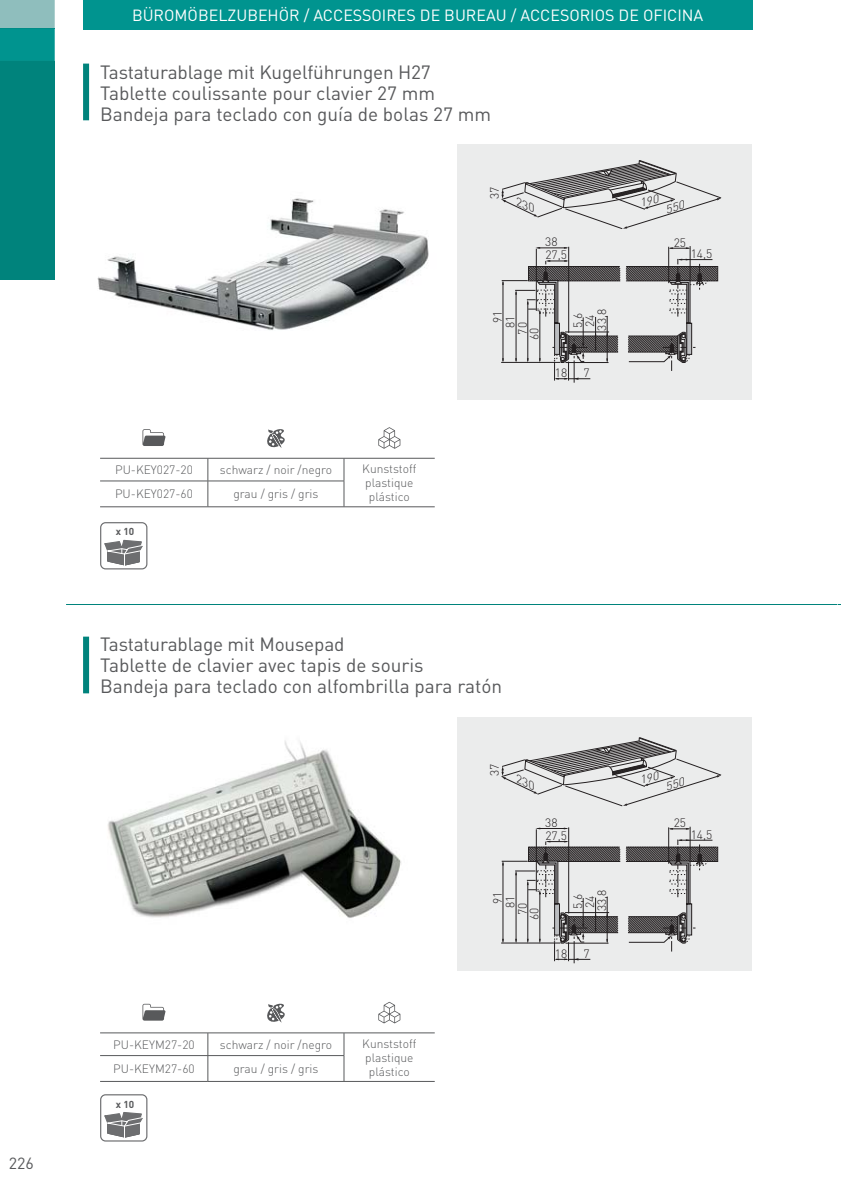
<style>
.page{position:relative;width:841px;height:1190px;background:#fff}
.page>*{position:absolute;margin:0;border:0;box-sizing:border-box;transform-origin:0 0}
.t1{font:19px/21px "DIN Pro";color:#58595b}
.t2{font:16px "DIN Pro";color:#fff}
.t3{font:16px "DIN Pro";color:#58595b}
.t4{font:300 12px/14px "DIN Pro";color:#58595b}
.t5{font:300 12px/12px "DIN Pro";color:#231f20}
.t6{font:700 10px "DIN Pro";color:#58595b}
</style>
<div class="page">
<div style="left:83px;top:0;width:669px;height:30px;background:#00948f"></div>
<hr style="left:66px;top:604px;width:771px;height:1px;background:#00837c">
<div style="left:83px;top:64px;width:6px;height:56px;background:#00837c"></div>
<div style="left:83px;top:636px;width:6px;height:57px;background:#00837c"></div>
<div style="left:0;top:61px;width:55px;height:218px;background:#00837c"></div>
<svg style="left:0;top:0;width:55px;height:61px;background:#42a7a4"></svg>
<div style="left:457px;top:144px;width:295px;height:255px;background:#ebecec"></div>
<hr style="left:689px;top:246px;width:1px;height:34px;background:#231f20">
<hr style="left:668px;top:247px;width:1px;height:36px;background:#231f20">
<svg style="left:668px;top:247px;width:22px;height:2px"></svg>
<hr style="left:568px;top:247px;width:1px;height:86px;background:#231f20">
<hr style="left:536px;top:249px;width:1px;height:62px;background:#231f20">
<hr style="left:537px;top:247px;width:30px;height:1px;background:#231f20">
<svg style="left:501px;top:258px;width:217px;height:124px"></svg>
<img style="left:97px;top:198px;width:332px;height:132px">
<div style="left:100px;top:522px;width:47px;height:47px;border:1px solid #6d6e70;border-radius:5px"></div>
<svg style="left:104px;top:539px;width:39px;height:27px"></svg>
<div style="left:457px;top:717px;width:295px;height:254px;background:#ebecec"></div>
<hr style="left:689px;top:826px;width:1px;height:34px;background:#231f20">
<hr style="left:668px;top:827px;width:1px;height:36px;background:#231f20">
<svg style="left:668px;top:827px;width:22px;height:2px"></svg>
<hr style="left:568px;top:827px;width:1px;height:86px;background:#231f20">
<hr style="left:536px;top:829px;width:1px;height:62px;background:#231f20">
<hr style="left:537px;top:828px;width:30px;height:1px;background:#231f20">
<svg style="left:501px;top:839px;width:217px;height:124px"></svg>
<img style="left:107px;top:740px;width:294px;height:178px">
<div style="left:100px;top:1093px;width:47px;height:48px;border:1px solid #6d6e70;border-radius:5px"></div>
<svg style="left:104px;top:1112px;width:39px;height:26px"></svg>
<hr style="left:100px;top:480px;width:244px;height:1px;background:#58595b">
<hr style="left:208px;top:506px;width:136px;height:1px;background:#58595b">
<svg style="left:207px;top:459px;width:1px;height:47px"></svg>
<hr style="left:100px;top:506px;width:108px;height:1px;background:#58595b">
<hr style="left:100px;top:458px;width:244px;height:1px;background:#58595b">
<hr style="left:344px;top:458px;width:91px;height:1px;background:#58595b">
<svg style="left:343px;top:458px;width:1px;height:48px"></svg>
<hr style="left:344px;top:506px;width:91px;height:1px;background:#58595b">
<svg style="left:142px;top:429px;width:24px;height:17px"></svg>
<svg style="left:267px;top:429px;width:18px;height:19px"></svg>
<svg style="left:378px;top:427px;width:22px;height:21px"></svg>
<hr style="left:100px;top:1054px;width:244px;height:1px;background:#58595b">
<hr style="left:208px;top:1080px;width:136px;height:1px;background:#58595b">
<svg style="left:207px;top:1033px;width:1px;height:47px"></svg>
<hr style="left:100px;top:1080px;width:108px;height:1px;background:#58595b">
<hr style="left:100px;top:1032px;width:244px;height:1px;background:#58595b">
<hr style="left:344px;top:1032px;width:91px;height:1px;background:#58595b">
<svg style="left:343px;top:1032px;width:1px;height:48px"></svg>
<hr style="left:344px;top:1080px;width:91px;height:1px;background:#58595b">
<svg style="left:142px;top:1003px;width:24px;height:17px"></svg>
<svg style="left:267px;top:1003px;width:18px;height:19px"></svg>
<svg style="left:378px;top:1001px;width:22px;height:22px"></svg>
<svg style="left:501px;top:160px;width:220px;height:69px"></svg>
<svg style="left:501px;top:737px;width:220px;height:68px"></svg>
<p class="t3" style="left:9px;top:1156px;width:27px">226</p>
<p class="t2" style="left:132px;top:9px;width:573px">BÜROMÖBELZUBEHÖR / ACCESSOIRES DE BUREAU / ACCESORIOS DE OFICINA</p>
<p class="t1" style="left:100px;top:64px;width:392px">Tastaturablage mit Kugelführungen H27<br>Tablette coulissante pour clavier 27 mm<br>Bandeja para teclado con guía de bolas 27 mm</p>
<p class="t5" style="left:490px;top:199px;width:14px;rotate:-90deg">37</p>
<p class="t5" style="left:545px;top:237px;width:23px;line-height:12.6px">38<br>27,5</p>
<p class="t5" style="left:673px;top:238px;width:14px">25</p>
<p class="t5" style="left:690px;top:250px;width:23px">14,5</p>
<p class="t4" style="left:115px;top:464px;width:79px">PU-KEY027-20</p>
<p class="t4" style="left:220px;top:464px;width:114px">schwarz / noir /negro</p>
<p class="t4" style="left:362px;top:463px;width:56px">Kunststoff plastique</p>
<p class="t4" style="left:115px;top:488px;width:79px">PU-KEY027-60</p>
<p class="t4" style="left:233px;top:488px;width:87px">grau / gris / gris</p>
<p class="t4" style="left:369px;top:491px;width:42px">plástico</p>
<p class="t6" style="left:116px;top:528px;width:20px">x 10</p>
<p class="t5" style="left:493px;top:323px;width:12px;rotate:-90deg">91</p>
<p class="t5" style="left:505px;top:327px;width:12px;rotate:-90deg">81</p>
<p class="t5" style="left:518px;top:334px;width:14px;rotate:-90deg">70</p>
<p class="t5" style="left:529px;top:339px;width:14px;rotate:-90deg">60</p>
<p class="t5" style="left:573px;top:330px;width:23px;rotate:-90deg">5,6<br>24<br>33,8</p>
<p class="t5" style="left:555px;top:368px;width:14px">18</p>
<p class="t5" style="left:583px;top:368px;width:8px">7</p>
<p class="t1" style="left:100px;top:636px;width:403px">Tastaturablage mit Mousepad<br>Tablette de clavier avec tapis de souris<br>Bandeja para teclado con alfombrilla para ratón</p>
<p class="t5" style="left:490px;top:775px;width:14px;rotate:-90deg">37</p>
<p class="t5" style="left:545px;top:817px;width:23px;line-height:12.6px">38<br>27,5</p>
<p class="t5" style="left:673px;top:818px;width:14px">25</p>
<p class="t5" style="left:690px;top:830px;width:23px">14,5</p>
<p class="t4" style="left:113px;top:1038px;width:83px">PU-KEYM27-20</p>
<p class="t4" style="left:220px;top:1038px;width:114px">schwarz / noir /negro</p>
<p class="t4" style="left:362px;top:1037px;width:56px">Kunststoff plastique</p>
<p class="t4" style="left:113px;top:1063px;width:83px">PU-KEYM27-60</p>
<p class="t4" style="left:233px;top:1063px;width:87px">grau / gris / gris</p>
<p class="t4" style="left:369px;top:1065px;width:42px">plástico</p>
<p class="t6" style="left:116px;top:1099px;width:20px">x 10</p>
<p class="t5" style="left:493px;top:903px;width:12px;rotate:-90deg">91</p>
<p class="t5" style="left:505px;top:908px;width:12px;rotate:-90deg">81</p>
<p class="t5" style="left:518px;top:915px;width:14px;rotate:-90deg">70</p>
<p class="t5" style="left:529px;top:920px;width:14px;rotate:-90deg">60</p>
<p class="t5" style="left:573px;top:911px;width:23px;rotate:-90deg">5,6<br>24<br>33,8</p>
<p class="t5" style="left:555px;top:948px;width:14px">18</p>
<p class="t5" style="left:583px;top:948px;width:8px">7</p>
</div>
